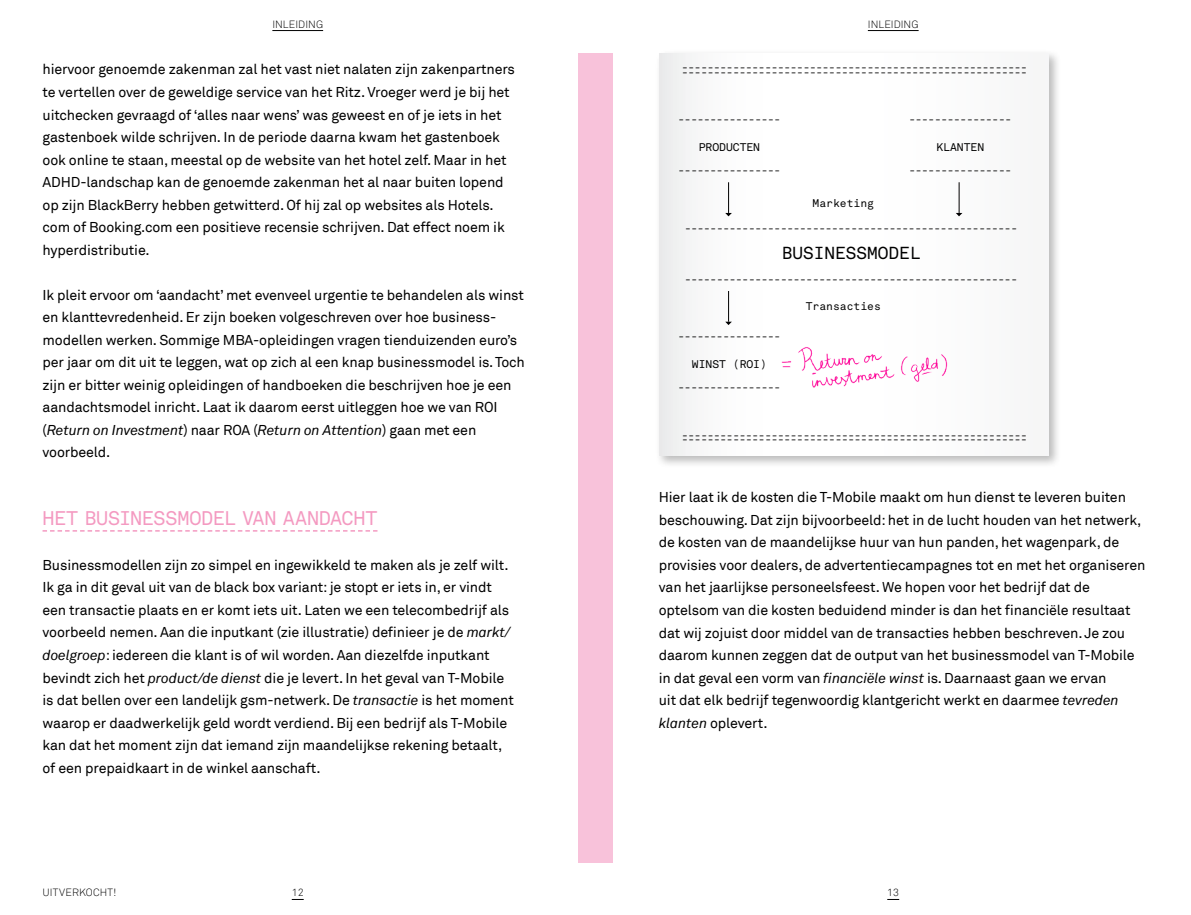
<style>
.page{position:relative;width:1191px;height:915px;background:#fff}
.page>*{position:absolute;margin:0;border:0;box-sizing:border-box;transform-origin:0 0}
.t1{font:19.5px "Akkurat Mono";letter-spacing:-.015em;color:#f49ac1}
.t2{font:17.25px "Akkurat Mono";color:#000}
.t3{font:14.25px/22.5px "Akkurat";letter-spacing:-.01em;color:#000}
.t4{font:10.95px "Akkurat Mono";color:#000}
.t5{font:300 10.5px "Akkurat";letter-spacing:.01em;color:#000}
.t6{font:10.35px "Akkurat Mono";color:#000}
.s1{font-style:italic}
</style>
<div class="page">
<hr style="left:272px;top:30px;width:51px;height:1px;background:#000">
<hr style="left:868px;top:30px;width:50px;height:1px;background:#000">
<div style="left:578px;top:53px;width:17px;height:809px;background:#f8c2da"></div>
<div style="left:595px;top:53px;width:17px;height:809px;background:#f8c2da"></div>
<svg style="left:43px;top:530px;width:334px;height:1px"></svg>
<div style="left:655px;top:49px;width:406px;height:419px;background:#000;opacity:.27"></div>
<div style="left:659px;top:53px;width:389px;height:402px;background:#fcfcfd"></div>
<hr style="left:728px;top:182px;width:1px;height:31px;background:#000">
<svg style="left:725px;top:213px;width:7px;height:3px"></svg>
<hr style="left:728px;top:291px;width:1px;height:30px;background:#000">
<svg style="left:725px;top:321px;width:7px;height:4px"></svg>
<hr style="left:959px;top:182px;width:1px;height:31px;background:#000">
<svg style="left:956px;top:213px;width:6px;height:3px"></svg>
<img style="left:781px;top:347px;width:167px;height:41px">
<p class="t5" style="left:272px;top:18px;width:52px">INLEIDING</p>
<p class="t3" style="left:43px;top:59px;width:474px">hiervoor genoemde zakenman zal het vast niet nalaten zijn zakenpartners te vertellen over de geweldige service van het Ritz. Vroeger werd je bij het uitchecken gevraagd of ‘alles naar wens’ was geweest en of je iets in het gastenboek wilde schrijven. In de periode daarna kwam het gastenboek ook online te staan, meestal op de website van het hotel zelf. Maar in het ADHD-landschap kan de genoemde zakenman het al naar buiten lopend op zijn BlackBerry hebben getwitterd. Of hij zal op websites als Hotels. com of Booking.com een positieve recensie schrijven. Dat effect noem ik hyperdistributie.</p>
<p class="t3" style="left:43px;top:284px;width:484px">Ik pleit ervoor om ‘aandacht’ met evenveel urgentie te behandelen als winst en klanttevredenheid. Er zijn boeken volgeschreven over hoe business&shy;modellen werken. Sommige MBA-opleidingen vragen tienduizenden euro’s per jaar om dit uit te leggen, wat op zich al een knap businessmodel is. Toch zijn er bitter weinig opleidingen of handboeken die beschrijven hoe je een aandachtsmodel inricht. Laat ik daarom eerst uitleggen hoe we van ROI (<span class="s1">Return on Investment</span>) naar ROA (<span class="s1">Return on Attention</span>) gaan met een voorbeeld.</p>
<h1 class="t1" style="left:43px;top:505px;width:212px">HET BUSINESSMODEL VAN</h1>
<h1 class="t1" style="left:283px;top:505px;width:13px">AANDACH</h1>
<h1 class="t1" style="left:365px;top:505px;width:14px">T</h1>
<p class="t3" style="left:43px;top:554px;width:473px">Businessmodellen zijn zo simpel en ingewikkeld te maken als je zelf wilt.<br>Ik ga in dit geval uit van de black box variant: je stopt er iets in, er vindt een transactie plaats en er komt iets uit. Laten we een telecombedrijf als voorbeeld nemen. Aan die inputkant (zie illustratie) definieer je de <span class="s1">markt/ doelgroep</span>: iedereen die klant is of wil worden. Aan diezelfde inputkant bevindt zich het <span class="s1">product/de dienst</span> die je levert. In het geval van T-Mobile is dat bellen over een landelijk gsm-netwerk. De <span class="s1">transactie</span> is het moment waarop er daadwerkelijk geld wordt verdiend. Bij een bedrijf als T-Mobile kan dat het moment zijn dat iemand zijn maandelijkse rekening betaalt, of een prepaidkaart in de winkel aanschaft.</p>
<p class="t5" style="left:43px;top:886px;width:75px">UITVERKOCHT!</p>
<p class="t5" style="left:292px;top:886px;width:13px">12</p>
<p class="t5" style="left:868px;top:18px;width:52px">INLEIDING</p>
<p class="t6" style="left:682px;top:61px;width:347px">------------------------------------------------------</p>
<p class="t6" style="left:682px;top:65px;width:347px">------------------------------------------------------</p>
<p class="t6" style="left:678px;top:113px;width:104px">----------------</p>
<p class="t4" style="left:698px;top:140px;width:63px">PRODUCTEN</p>
<p class="t6" style="left:678px;top:164px;width:104px">----------------</p>
<p class="t4" style="left:812px;top:196px;width:63px">MARKETING</p>
<p class="t6" style="left:909px;top:113px;width:104px">----------------</p>
<p class="t4" style="left:936px;top:140px;width:49px">KLANTEN</p>
<p class="t6" style="left:909px;top:164px;width:104px">----------------</p>
<p class="t6" style="left:684px;top:221px;width:334px">----------------------------------------------------</p>
<p class="t2" style="left:781px;top:242px;width:65px">BUSI NESSMO</p>
<p class="t2" style="left:888px;top:242px;width:22px">DEL</p>
<p class="t6" style="left:684px;top:272px;width:334px">----------------------------------------------------</p>
<p class="t6" style="left:678px;top:330px;width:104px">----------------</p>
<p class="t4" style="left:692px;top:357px;width:28px">WI NST</p>
<p class="t4" style="left:733px;top:357px;width:36px">(ROI)</p>
<p class="t6" style="left:678px;top:381px;width:104px">----------------</p>
<p class="t4" style="left:806px;top:299px;width:77px">TRANSACTIES</p>
<p class="t6" style="left:682px;top:428px;width:347px">------------------------------------------------------</p>
<p class="t6" style="left:682px;top:433px;width:347px">------------------------------------------------------</p>
<p class="t3" style="left:659px;top:486px;width:488px">Hier laat ik de kosten die T-Mobile maakt om hun dienst te leveren buiten beschouwing. Dat zijn bijvoorbeeld: het in de lucht houden van het netwerk, de kosten van de maandelijkse huur van hun panden, het wagenpark, de provisies voor dealers, de advertentiecampagnes tot en met het organiseren van het jaarlijkse personeelsfeest. We hopen voor het bedrijf dat de optelsom van die kosten beduidend minder is dan het financiële resultaat dat wij zojuist door middel van de transacties hebben beschreven. Je zou daarom kunnen zeggen dat de output van het businessmodel van T-Mobile in dat geval een vorm van <span class="s1">financiële winst</span> is. Daarnaast gaan we ervan<br>uit dat elk bedrijf tegenwoordig klantgericht werkt en daarmee <span class="s1">tevreden klanten</span> oplevert.</p>
<p class="t5" style="left:887px;top:886px;width:13px">13</p>
</div>
